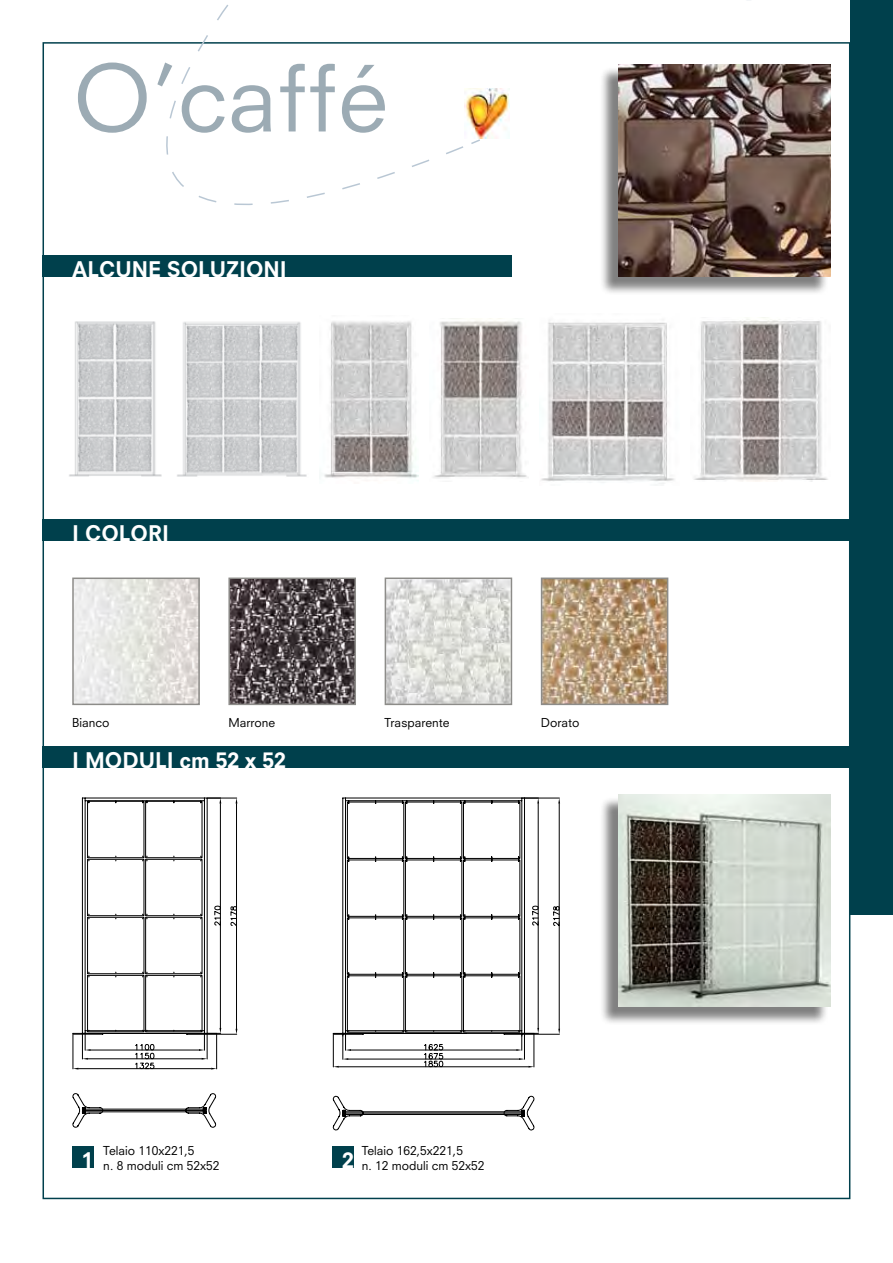
<style>
.page{position:relative;width:893px;height:1263px;background:#fff}
.page>*{position:absolute;margin:0;border:0;box-sizing:border-box;transform-origin:0 0}
.t1{font:90px "Neuzeit SLT Std";color:#9cabb4}
.t2{font:800 21px "Neuzeit SLT Std";color:#fff}
.t3{font:12px/15px "Neuzeit SLT Std";color:#000}
</style>
<div class="page">
<svg style="left:42px;top:4px;width:427px;height:362px"></svg>
<svg style="left:469px;top:0;width:381px;height:145px"></svg>
<div style="left:599px;top:66px;width:229px;height:229px;background:#000;opacity:.5"></div>
<img style="left:618px;top:64px;width:213px;height:213px">
<div style="left:72px;top:1146px;width:22px;height:21px;background:#00404c"></div>
<div style="left:43px;top:255px;width:469px;height:22px;background:#00404c"></div>
<div style="left:43px;top:519px;width:807px;height:22px;background:#00404c"></div>
<div style="left:43px;top:746px;width:807px;height:21px;background:#00404c"></div>
<div style="left:333px;top:1146px;width:21px;height:21px;background:#00404c"></div>
<div style="left:599px;top:796px;width:229px;height:229px;background:#000;opacity:.5"></div>
<img style="left:618px;top:794px;width:213px;height:213px">
<img style="left:65px;top:315px;width:98px;height:162px">
<img style="left:175px;top:315px;width:133px;height:162px">
<img style="left:319px;top:316px;width:99px;height:165px">
<img style="left:429px;top:318px;width:98px;height:160px">
<img style="left:541px;top:322px;width:134px;height:162px">
<img style="left:694px;top:319px;width:134px;height:162px">
<img style="left:75px;top:580px;width:122px;height:122px">
<div style="left:72px;top:577px;width:128px;height:128px;border:2px solid #8d8c89"></div>
<img style="left:388px;top:580px;width:121px;height:122px">
<div style="left:385px;top:577px;width:127px;height:128px;border:2px solid #8d8c89"></div>
<img style="left:231px;top:580px;width:122px;height:122px">
<div style="left:228px;top:577px;width:128px;height:128px;border:2px solid #8d8c89"></div>
<img style="left:544px;top:580px;width:121px;height:122px">
<div style="left:541px;top:577px;width:127px;height:128px;border:2px solid #8d8c89"></div>
<div style="left:850px;top:0;width:43px;height:914px;background:#00404c"></div>
<svg style="left:332px;top:797px;width:203px;height:240px"></svg>
<svg style="left:333px;top:1095px;width:202px;height:36px"></svg>
<hr style="left:525px;top:798px;width:34px;height:1px;background:#000">
<hr style="left:559px;top:803px;width:1px;height:226px;background:#000">
<hr style="left:538px;top:803px;width:1px;height:225px;background:#000">
<svg style="left:522px;top:798px;width:17px;height:5px"></svg>
<svg style="left:333px;top:906px;width:227px;height:162px"></svg>
<svg style="left:72px;top:798px;width:165px;height:330px"></svg>
<h1 class="t1" style="left:72px;top:43px;width:317px">O’caffé</h1>
<h2 class="t2" style="left:72px;top:256px;width:59px">ALCUNE</h2>
<h2 class="t2" style="left:167px;top:256px;width:30px">SOLU</h2>
<h2 class="t2" style="left:226px;top:256px;width:25px">ZIONI</h2>
<h2 class="t2" style="left:72px;top:520px;width:45px">I COLO</h2>
<h2 class="t2" style="left:148px;top:520px;width:19px">RI</h2>
<p class="t3" style="left:72px;top:715px;width:39px">Bianco</p>
<p class="t3" style="left:228px;top:715px;width:48px">Marrone</p>
<p class="t3" style="left:385px;top:715px;width:66px">Trasparente</p>
<p class="t3" style="left:541px;top:715px;width:40px">Dorato</p>
<h2 class="t2" style="left:72px;top:747px;width:78px">I MODULI</h2>
<h2 class="t2" style="left:180px;top:747px;width:108px">CM 52 X 52</h2>
<p class="t3" style="left:103px;top:1143px;width:118px">Telaio 110x221,5<br>n. 8 moduli cm 52x52</p>
<p class="t3" style="left:362px;top:1143px;width:103px">Telaio 162,5x221,5</p>
<h2 class="t2" style="left:82px;top:1147px;width:13px">1</h2>
<p class="t3" style="left:342px;top:1158px;width:144px"><sup>2</sup> n. 12 moduli cm 52x52</p>
</div>
